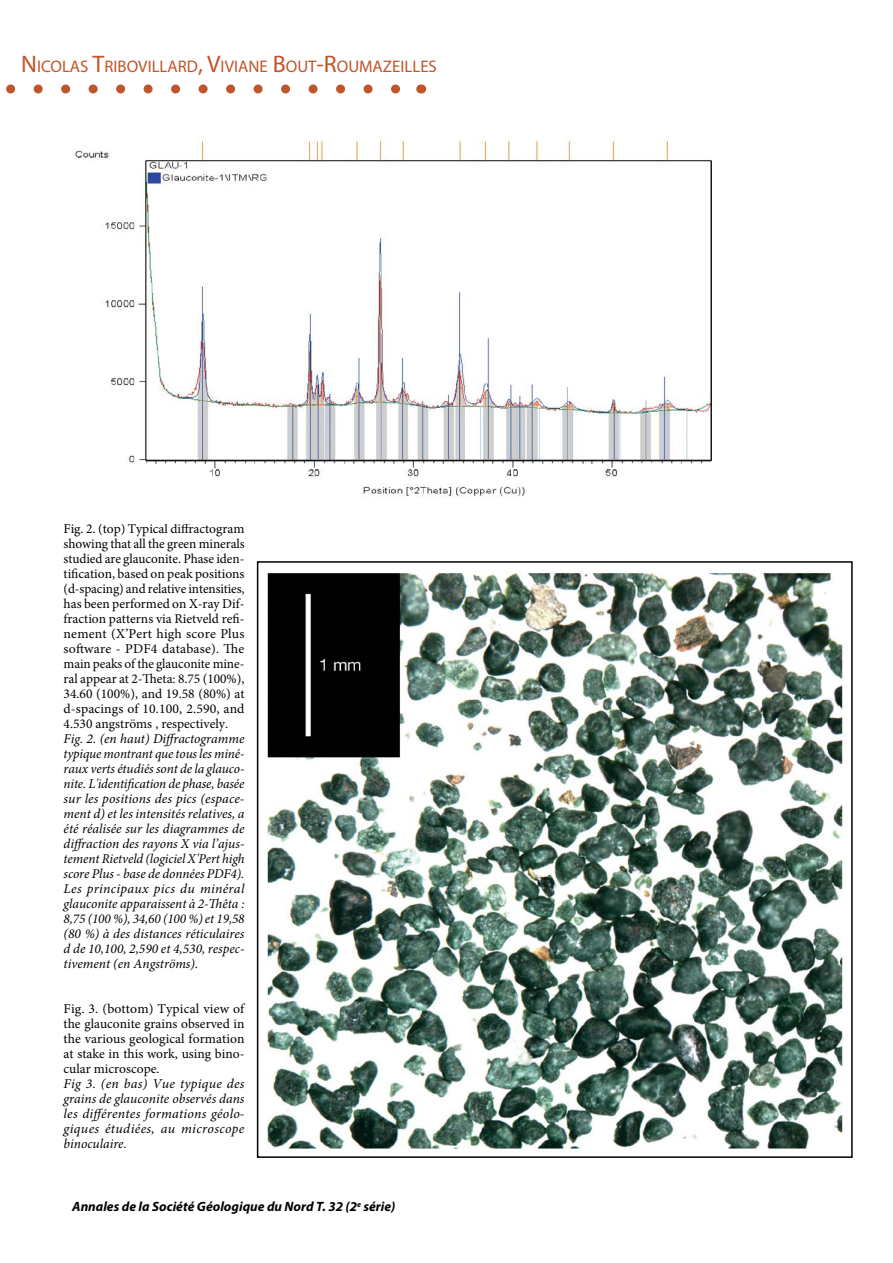
<style>
.page{position:relative;width:893px;height:1263px;background:#fff}
.page>*{position:absolute;margin:0;border:0;box-sizing:border-box;transform-origin:0 0}
.t1{font:16.8px "Myriad Pro";color:#c0542a}
.titre_figure{font:italic 13.5px/15px "Minion Pro";color:#000;text-align:justify}
.titre_figure-2{font:13.5px/15px "Minion Pro";color:#000;text-align:justify}
.t2{font:italic 700 13.5px "Myriad Pro";color:#000}
.s1{font-size:24px}
</style>
<div class="page">
<svg style="left:11px;top:84px;width:389px;height:9px"></svg>
<img style="left:75px;top:139px;width:637px;height:357px">
<img style="left:267px;top:571px;width:576px;height:578px">
<div style="left:257px;top:561px;width:596px;height:597px;border:2px solid #000"></div>
<p class="t1" style="left:21px;top:56px;width:417px"><span class="s1">N</span>ICOLAS <span class="s1">T</span>RIBOVILLARD<span class="s1">, V</span>IVIANE <span class="s1">B</span>OUT<span class="s1">-R</span>OUMAZEILLES</p>
<p class="titre_figure-2" style="left:64px;top:521px;width:183px">Fig. 2. (top) Typical diffractogram showing that all the green minerals studied are glauconite. Phase iden&shy;tification, based on peak positions (d-spacing) and relative intensities, has been performed on X-ray Dif&shy;fraction patterns via Rietveld refi&shy;nement (X’Pert high score Plus software - PDF4 database). The main peaks of the glauconite mine&shy;ral appear at 2-Theta: 8.75 (100%), 34.60 (100%), and 19.58 (80%) at d-spacings of 10.100, 2.590, and 4.530 angströms , respectively.</p>
<p class="titre_figure" style="left:64px;top:731px;width:183px">Fig. 2. (en haut) Diffractogramme typique montrant que tous les miné&shy;raux verts étudiés sont de la glauco&shy;nite. L'identification de phase, basée sur les positions des pics (espace&shy;ment d) et les intensités relatives, a été réalisée sur les diagrammes de diffraction des rayons X via l’ajus&shy;tement Rietveld (logiciel X'Pert high score Plus - base de données PDF4).<br>Les principaux pics du minéral glauconite apparaissent à 2-Thêta :<br>8,75 (100 %), 34,60 (100 %) et 19,58 (80 %) à des distances réticulaires d de 10,100, 2,590 et 4,530, respec&shy;tivement (en Angströms).</p>
<p class="titre_figure-2" style="left:64px;top:1001px;width:182px">Fig. 3. (bottom) Typical view of the glauconite grains observed in the various geological formation at stake in this work, using bino&shy;cular microscope.</p>
<p class="titre_figure" style="left:64px;top:1076px;width:182px">Fig 3. (en bas) Vue typique des grains de glauconite observés dans les différentes formations géolo&shy;giques étudiées, au microscope binoculaire.</p>
<p class="t2" style="left:72px;top:1198px;width:325px">Annales de la Société Géologique du Nord T. 32 (2<sup>e</sup> série)</p>
</div>
